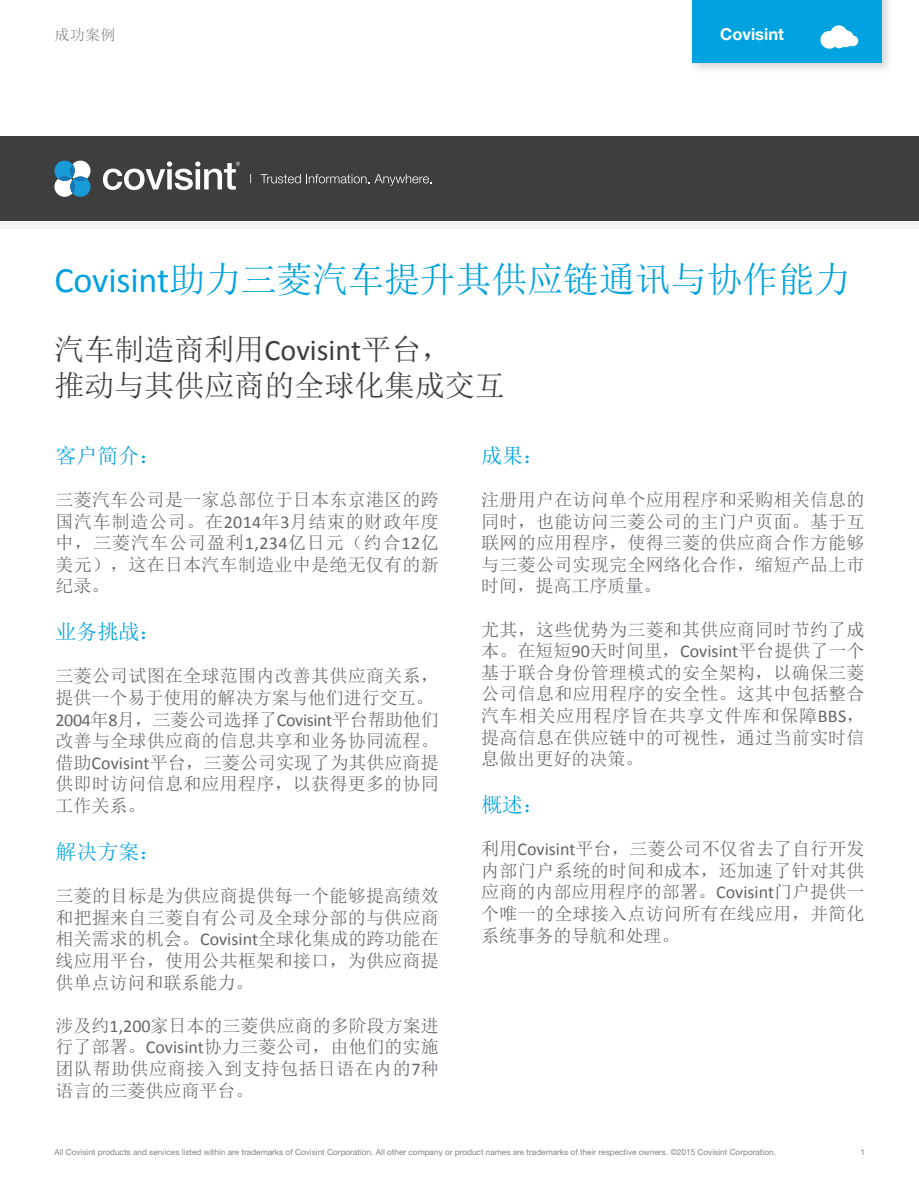
<style>
.page{position:relative;width:919px;height:1191px;background:#fff}
.page>*{position:absolute;margin:0;border:0;box-sizing:border-box;transform-origin:0 0}
.t1{font:36px "Sim Sun";letter-spacing:-.005em;color:#00a2df}
.t2{font:30px/36px "Sim Sun";color:#3e3e3f}
.t3{font:21px "Sim Sun";color:#00a2df}
.t4{font:18px/21.6px "Sim Sun";letter-spacing:.015em;color:#63656a;text-align:justify}
.t5{font:700 16.5px "Helvetica Neue";color:#fff}
.t6{font:15px "Sim Sun";color:#808285}
.t7{font:8.25px "Helvetica Neue";color:#808285}
.s1{font-family:"Calibri"}
</style>
<div class="page">
<img style="left:693px;top:0;width:196px;height:70px">
<div style="left:692px;top:0;width:189px;height:63px;background:#00a2df"></div>
<svg style="left:820px;top:25px;width:38px;height:24px"></svg>
<div style="left:0;top:136px;width:918px;height:85px;background:#3e3e3f"></div>
<svg style="left:260px;top:174px;width:171px;height:12px"></svg>
<svg style="left:54px;top:161px;width:36px;height:36px"></svg>
<svg style="left:103px;top:161px;width:137px;height:29px"></svg>
<div style="left:0;top:221px;width:918px;height:7px;background:#f2f3f4"></div>
<p class="t6" style="left:54px;top:27px;width:62px">成功案例</p>
<p class="t5" style="left:720px;top:24px;width:65px">Covisint</p>
<h1 class="t1" style="left:54px;top:261px;width:797px"><span class="s1">Covisint</span>助力三菱汽车提升其供应链通讯与协作能力</h1>
<h2 class="t2" style="left:54px;top:331px;width:452px">汽车制造商利用<span class="s1">Covisint</span>平台，<br>推动与其供应商的全球化集成交互</h2>
<p class="t3" style="left:55px;top:445px;width:106px">客户简介：</p>
<p class="t4" style="left:55px;top:489px;width:385px">三菱汽车公司是一家总部位于日本东京港区的跨国汽车制造公司。在<span class="s1">2014</span>年<span class="s1">3</span>月结束的财政年度中，三菱汽车公司盈利<span class="s1">1,234</span>亿日元（约合<span class="s1">12</span>亿美元），这在日本汽车制造业中是绝无仅有的新纪录。</p>
<p class="t3" style="left:55px;top:621px;width:106px">业务挑战：</p>
<p class="t4" style="left:55px;top:665px;width:385px;text-align:left">三菱公司试图在全球范围内改善其供应商关系，提供一个易于使用的解决方案与他们进行交互。<br><span class="s1">2004</span>年<span class="s1">8</span>月，三菱公司选择了<span class="s1">Covisint</span>平台帮助他们改善与全球供应商的信息共享和业务协同流程。借助<span class="s1">Covisint</span>平台，三菱公司实现了为其供应商提供即时访问信息和应用程序，以获得更多的协同工作关系。</p>
<p class="t3" style="left:55px;top:841px;width:106px">解决方案：</p>
<p class="t4" style="left:55px;top:885px;width:385px">三菱的目标是为供应商提供每一个能够提高绩效和把握来自三菱自有公司及全球分部的与供应商相关需求的机会。<span class="s1">Covisint</span>全球化集成的跨功能在线应用平台，使用公共框架和接口，为供应商提供单点访问和联系能力。</p>
<p class="t4" style="left:55px;top:1014px;width:385px">涉及约<span class="s1">1,200</span>家日本的三菱供应商的多阶段方案进行了部署。<span class="s1">Covisint</span>协力三菱公司，由他们的实施团队帮助供应商接入到支持包括日语在内的<span class="s1">7</span>种语言的三菱供应商平台。</p>
<p class="t3" style="left:481px;top:445px;width:64px">成果：</p>
<p class="t4" style="left:481px;top:489px;width:385px">注册用户在访问单个应用程序和采购相关信息的同时，也能访问三菱公司的主门户页面。基于互联网的应用程序，使得三菱的供应商合作方能够与三菱公司实现完全网络化合作，缩短产品上市时间，提高工序质量。</p>
<p class="t4" style="left:481px;top:618px;width:385px">尤其，这些优势为三菱和其供应商同时节约了成本。在短短<span class="s1">90</span>天时间里，<span class="s1">Covisint</span>平台提供了一个基于联合身份管理模式的安全架构，以确保三菱公司信息和应用程序的安全性。这其中包括整合汽车相关应用程序旨在共享文件库和保障<span class="s1">BBS</span>，提高信息在供应链中的可视性，通过当前实时信息做出更好的决策。</p>
<p class="t3" style="left:481px;top:794px;width:64px">概述：</p>
<p class="t4" style="left:481px;top:838px;width:385px">利用<span class="s1">Covisint</span>平台，三菱公司不仅省去了自行开发内部门户系统的时间和成本，还加速了针对其供应商的内部应用程序的部署。<span class="s1">Covisint</span>门户提供一个唯一的全球接入点访问所有在线应用，并简化系统事务的导航和处理。</p>
<p class="t7" style="left:54px;top:1147px;width:723px">All Covisint products and services listed within are trademarks of Covisint Corporation. All other company or product names are trademarks of their respective owners. ©2015 Covisint Corporation.</p>
<p class="t7" style="left:860px;top:1147px;width:6px">1</p>
</div>
